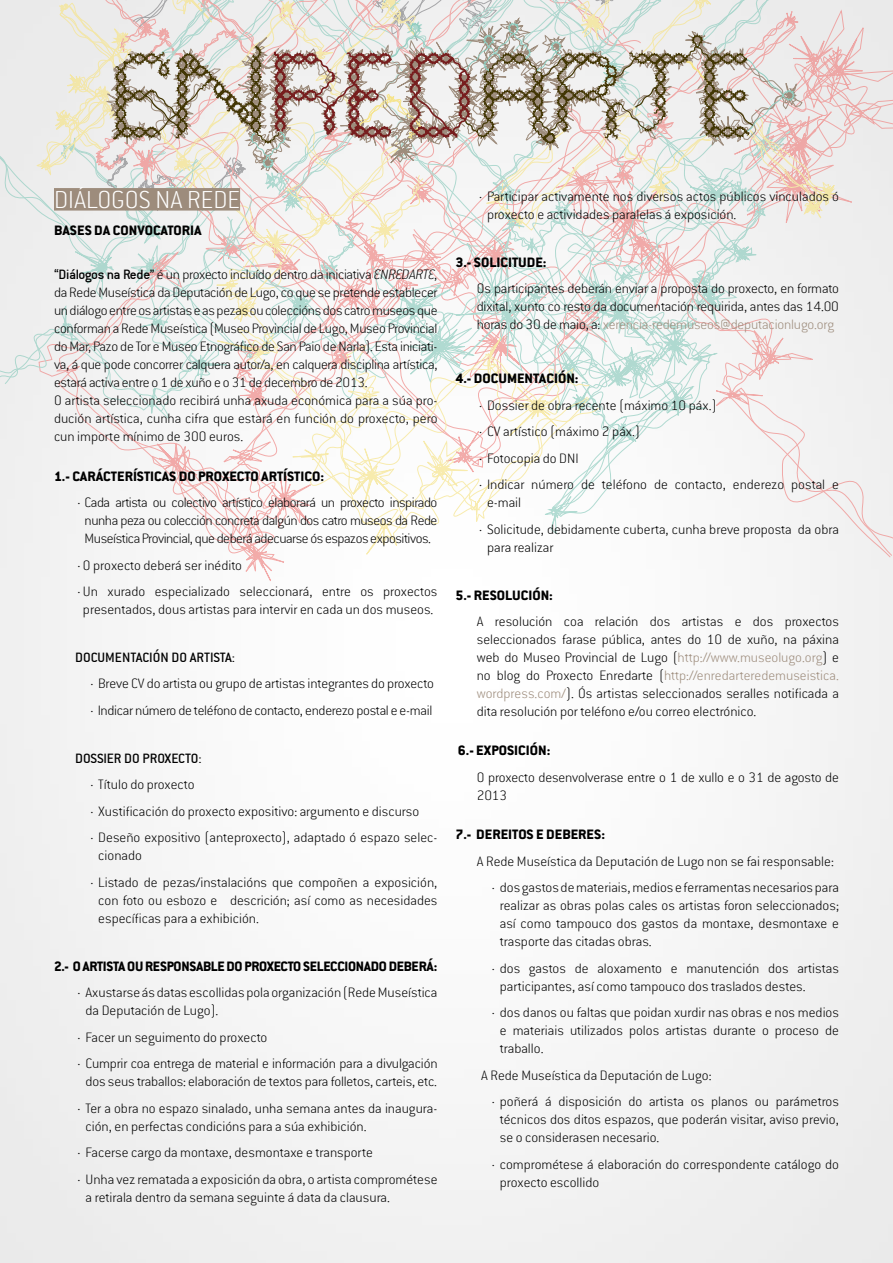
<style>
.page{position:relative;width:893px;height:1263px;background:#fff}
.page>*{position:absolute;margin:0;border:0;box-sizing:border-box;transform-origin:0 0}
.t1{font:300 27px "Conduit ITC Extra";color:#fff}
.t2{font:300 15px/18px "Conduit ITC Extra";color:#000}
.t3{font:300 15px/18px "Conduit ITC Extra";letter-spacing:-.02em;color:#000}
.t4{font:700 15px "Conduit ITC Extra";color:#000}
.t5{font:700 15px "Conduit ITC Extra";letter-spacing:-.02em;color:#000}
.t6{font:15px "Conduit ITC";color:#000}
.s1{font-family:"Conduit ITC";font-weight:400}
.s2{font-style:italic}
.s3{color:#9d8c7c}
</style>
<div class="page">
<svg style="left:836px;top:0;width:27px;height:217px;background:#ece1e1"></svg>
<svg style="left:39px;top:406px;width:568px;height:175px"></svg>
<svg style="left:617px;top:217px;width:276px;height:328px"></svg>
<svg style="left:57px;top:406px;width:541px;height:165px"></svg>
<svg style="left:66px;top:406px;width:521px;height:155px"></svg>
<svg style="left:256px;top:406px;width:334px;height:124px"></svg>
<div style="left:636px;top:236px;width:255px;height:322px;background:#f3f3f3"></div>
<svg style="left:0;top:0;width:836px;height:406px"></svg>
<div style="left:54px;top:188px;width:186px;height:23px;background:#9d8c7c"></div>
<h1 class="t1" style="left:54px;top:184px;width:188px">DIÁLOGOS NA REDE</h1>
<p class="t4" style="left:54px;top:221px;width:149px">BASES DA CONVOCATORIA</p>
<p class="t3" style="left:54px;top:265px;width:385px"><span class="s1">“Diálogos na Rede”</span> é un proxecto incluído dentro da iniciativa <span class="s2">ENREDARTE</span>, da Rede Museística da Deputación de Lugo, co que se pretende establecer un diálogo entre os artistas e as pezas ou coleccións dos catro museos que conforman a Rede Museística (Museo Provincial de Lugo, Museo Provincial do Mar, Pazo de Tor e Museo Etnográfico de San Paio de Narla). Esta iniciati&shy;va, á que pode concorrer calquera autor/a, en calquera disciplina artística, estará activa entre o 1 de xuño e o 31 de decembro de 2013.<br>O artista seleccionado recibirá unha axuda económica para a súa pro&shy;dución artística, cunha cifra que estará en función do proxecto, pero cun importe mínimo de 300 euros.</p>
<p class="t4" style="left:54px;top:467px;width:272px">1.- CARÁCTERÍSTICAS DO PROXECTO ARTÍSTICO:</p>
<p class="t2" style="left:85px;top:493px;width:354px;text-align:justify;text-indent:-9px">· Cada artista ou colectivo artístico elaborará un proxecto inspirado nunha peza ou colección concreta dalgún dos catro museos da Rede Museística Provincial, que deberá adecuarse ós espazos expositivos.</p>
<p class="t2" style="left:75px;top:551px;width:364px;line-height:26.5px">·O proxecto deberá ser inédito<br>·Un xurado especializado seleccionará, entre os proxectos</p>
<p class="t2" style="left:83px;top:600px;width:352px">presentados, dous artistas para intervir en cada un dos museos.</p>
<p class="t6" style="left:75px;top:649px;width:162px">DOCUMENTACIÓN DO ARTISTA:</p>
<p class="t3" style="left:88px;top:670px;width:347px;line-height:26.5px">· Breve CV do artista ou grupo de artistas integrantes do proxecto · Indicar número de teléfono de contacto, enderezo postal e e-mail</p>
<p class="t6" style="left:75px;top:749px;width:128px">DOSSIER DO PROXECTO:</p>
<p class="t2" style="left:88px;top:771px;width:351px;line-height:26.5px">· Título do proxecto<br>· Xustificación do proxecto expositivo: argumento e discurso<br>· Deseño expositivo (anteproxecto), adaptado ó espazo selec-</p>
<p class="t2" style="left:88px;top:842px;width:351px;line-height:26.5px;text-indent:10px">cionado<br>· Listado de pezas/instalacións que compoñen a exposición,</p>
<p class="t2" style="left:98px;top:891px;width:341px">con foto ou esbozo e descrición; así como as necesidades específicas para a exhibición.</p>
<p class="t5" style="left:54px;top:957px;width:385px">2.- O ARTISTA OU RESPONSABLE DO PROXECTO SELECCIONADO DEBERÁ:</p>
<p class="t2" style="left:86px;top:983px;width:353px;text-indent:-10px">· Axustarse ás datas escollidas pola organización (Rede Museística da Deputación de Lugo).</p>
<p class="t2" style="left:75px;top:1023px;width:364px;line-height:26.5px">· Facer un seguimento do proxecto<br>· Cumprir coa entrega de material e información para a divulgación</p>
<p class="t2" style="left:75px;top:1068px;width:364px;line-height:26.5px;text-align:right">dos seus traballos: elaboración de textos para folletos, carteis, etc. · Ter a obra no espazo sinalado, unha semana antes da inaugura-</p>
<p class="t2" style="left:75px;top:1112px;width:364px;line-height:26.5px;text-indent:10px">ción, en perfectas condicións para a súa exhibición.<br>· Facerse cargo da montaxe, desmontaxe e transporte<br>· Unha vez rematada a exposición da obra, o artista comprométese</p>
<p class="t2" style="left:86px;top:1187px;width:306px">a retirala dentro da semana seguinte á data da clausura.</p>
<p class="t2" style="left:487px;top:187px;width:353px;text-indent:-10px">· Participar activamente nos diversos actos públicos vinculados ó proxecto e actividades paralelas á exposición.</p>
<p class="t4" style="left:455px;top:253px;width:93px">3.- SOLICITUDE:</p>
<p class="t2" style="left:477px;top:279px;width:364px;text-align:justify">Os participantes deberán enviar a proposta do proxecto, en formato dixital, xunto co resto da documentación requirida, antes das 14.00 horas do 30 de maio, a: <span class="s3">xerencia-redemuseos@deputacionlugo.org</span></p>
<p class="t4" style="left:455px;top:370px;width:125px">4.- DOCUMENTACIÓN:</p>
<p class="t2" style="left:477px;top:392px;width:364px;line-height:26.5px">· Dossier de obra recente (máximo 10 páx.)<br>· CV artístico (máximo 2 páx.)<br>· Fotocopia do DNI<br>· Indicar número de teléfono de contacto, enderezo postal e</p>
<p class="t2" style="left:477px;top:489px;width:364px;line-height:26.5px;text-indent:10px">e-mail<br>· Solicitude, debidamente cuberta, cunha breve proposta da obra</p>
<p class="t2" style="left:487px;top:538px;width:68px">para realizar</p>
<p class="t4" style="left:455px;top:586px;width:99px">5.- RESOLUCIÓN:</p>
<p class="t2" style="left:477px;top:612px;width:364px;text-align:justify">A resolución coa relación dos artistas e dos proxectos seleccionados farase pública, antes do 10 de xuño, na páxina web do Museo Provincial de Lugo (<span class="s3">http://www.museolugo.org</span>) e no blog do Proxecto Enredarte (<span class="s3">http://enredarteredemuseistica. wordpress.com/</span>). Ós artistas seleccionados seralles notificada a dita resolución por teléfono e/ou correo electrónico.</p>
<p class="t4" style="left:458px;top:742px;width:94px">6.- EXPOSICIÓN:</p>
<p class="t2" style="left:477px;top:768px;width:364px">O proxecto desenvolverase entre o 1 de xullo e o 31 de agosto de<br>2013</p>
<p class="t4" style="left:455px;top:825px;width:151px">7.- DEREITOS E DEBERES:</p>
<p class="t2" style="left:489px;top:847px;width:351px;line-height:26.5px;text-indent:-13px">A Rede Museística da Deputación de Lugo non se fai responsable: · dos gastos de materiais, medios e ferramentas necesarios para</p>
<p class="t2" style="left:500px;top:896px;width:341px;text-align:justify">realizar as obras polas cales os artistas foron seleccionados; así como tampouco dos gastos da montaxe, desmontaxe e trasporte das citadas obras.</p>
<p class="t2" style="left:500px;top:959px;width:341px;text-indent:-10px">· dos gastos de aloxamento e manutención dos artistas participantes, así como tampouco dos traslados destes.</p>
<p class="t2" style="left:500px;top:1003px;width:341px;text-align:justify;text-indent:-10px">· dos danos ou faltas que poidan xurdir nas obras e nos medios e materiais utilizados polos artistas durante o proceso de traballo.</p>
<p class="t2" style="left:489px;top:1061px;width:351px;line-height:26.5px;text-indent:-8px">A Rede Museística da Deputación de Lugo:<br>· poñerá á disposición do artista os planos ou parámetros</p>
<p class="t2" style="left:500px;top:1110px;width:341px">técnicos dos ditos espazos, que poderán visitar, aviso previo, se o considerasen necesario.</p>
<p class="t2" style="left:500px;top:1155px;width:341px;text-indent:-10px">· comprométese á elaboración do correspondente catálogo do proxecto escollido</p>
</div>
